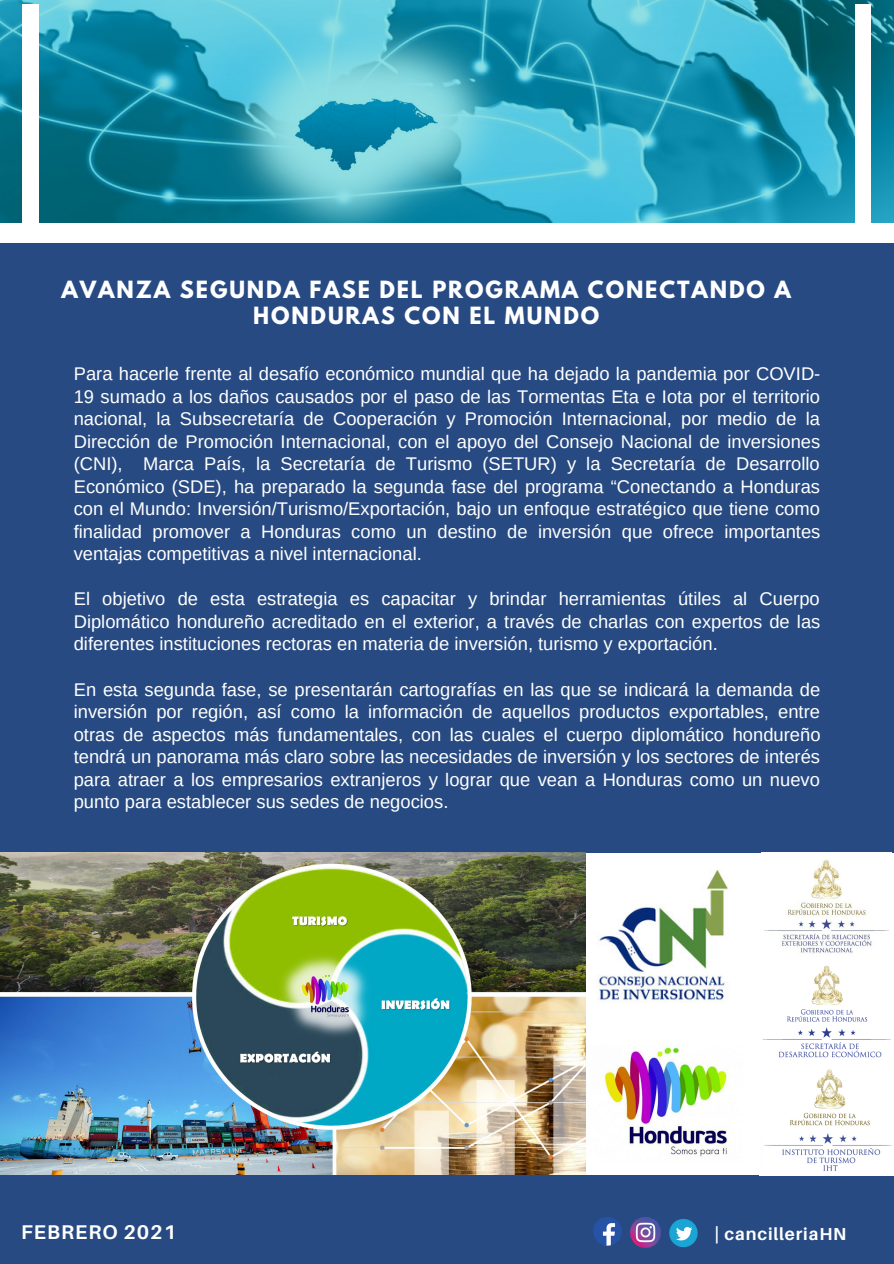
<style>
.page{position:relative;width:894px;height:1264px;background:#fff}
.page>*{position:absolute;margin:0;border:0;box-sizing:border-box;transform-origin:0 0}
.t1{font:700 21px "League Spartan";letter-spacing:.09em;color:#fff}
.t2{font:700 19.8px "Aileron";letter-spacing:.05em;color:#fff}
.t3{font:18.3px/22.5px "Arimo";color:#fff;text-align:justify}
.t4{font:700 17.4px "Aileron";letter-spacing:.05em;color:#fff}
</style>
<div class="page">
<img style="left:0;top:0;width:893px;height:223px">
<div style="left:0;top:243px;width:893px;height:609px;background:#274a82"></div>
<div style="left:0;top:1175px;width:893px;height:88px;background:#274a82"></div>
<img style="left:593px;top:1217px;width:29px;height:29px">
<img style="left:630px;top:1217px;width:68px;height:31px">
<div style="left:22px;top:4px;width:17px;height:224px;background:#fff"></div>
<div style="left:854px;top:4px;width:16px;height:224px;background:#fff"></div>
<img style="left:764px;top:1069px;width:128px;height:102px">
<img style="left:764px;top:859px;width:125px;height:95px">
<img style="left:585px;top:1045px;width:142px;height:117px">
<img style="left:762px;top:965px;width:129px;height:93px">
<img style="left:596px;top:870px;width:134px;height:133px">
<img style="left:0;top:852px;width:585px;height:322px">
<p class="t1" style="left:61px;top:279px;width:730px">AVANZA SEGUNDA FASE DEL PROGRAMA CONECTANDO A</p>
<p class="t1" style="left:253px;top:305px;width:347px">HONDURAS CON EL MUNDO</p>
<p class="t3" style="left:74px;top:362px;width:748px">Para hacerle frente al desafío económico mundial que ha dejado la pandemia por COVID-19 sumado a los daños causados por el paso de las Tormentas Eta e Iota por el territorio nacional, la Subsecretaría de Cooperación y Promoción Internacional, por medio de la Dirección de Promoción Internacional, con el apoyo del Consejo Nacional de inversiones (CNI), Marca País, la Secretaría de Turismo (SETUR) y la Secretaría de Desarrollo Económico (SDE), ha preparado la segunda fase del programa “Conectando a Honduras con el Mundo: Inversión/Turismo/Exportación, bajo un enfoque estratégico que tiene como finalidad promover a Honduras como un destino de inversión que ofrece importantes ventajas competitivas a nivel internacional.</p>
<p class="t3" style="left:74px;top:587px;width:748px">El objetivo de esta estrategia es capacitar y brindar herramientas útiles al Cuerpo Diplomático hondureño acreditado en el exterior, a través de charlas con expertos de las diferentes instituciones rectoras en materia de inversión, turismo y exportación.</p>
<p class="t3" style="left:74px;top:678px;width:748px">En esta segunda fase, se presentarán cartografías en las que se indicará la demanda de inversión por región, así como la información de aquellos productos exportables, entre otras de aspectos más fundamentales, con las cuales el cuerpo diplomático hondureño tendrá un panorama más claro sobre las necesidades de inversión y los sectores de interés para atraer a los empresarios extranjeros y lograr que vean a Honduras como un nuevo punto para establecer sus sedes de negocios.</p>
<p class="t2" style="left:21px;top:1220px;width:156px">FEBRERO 2021</p>
<p class="t4" style="left:714px;top:1223px;width:133px">| cancilleriaHN</p>
</div>
